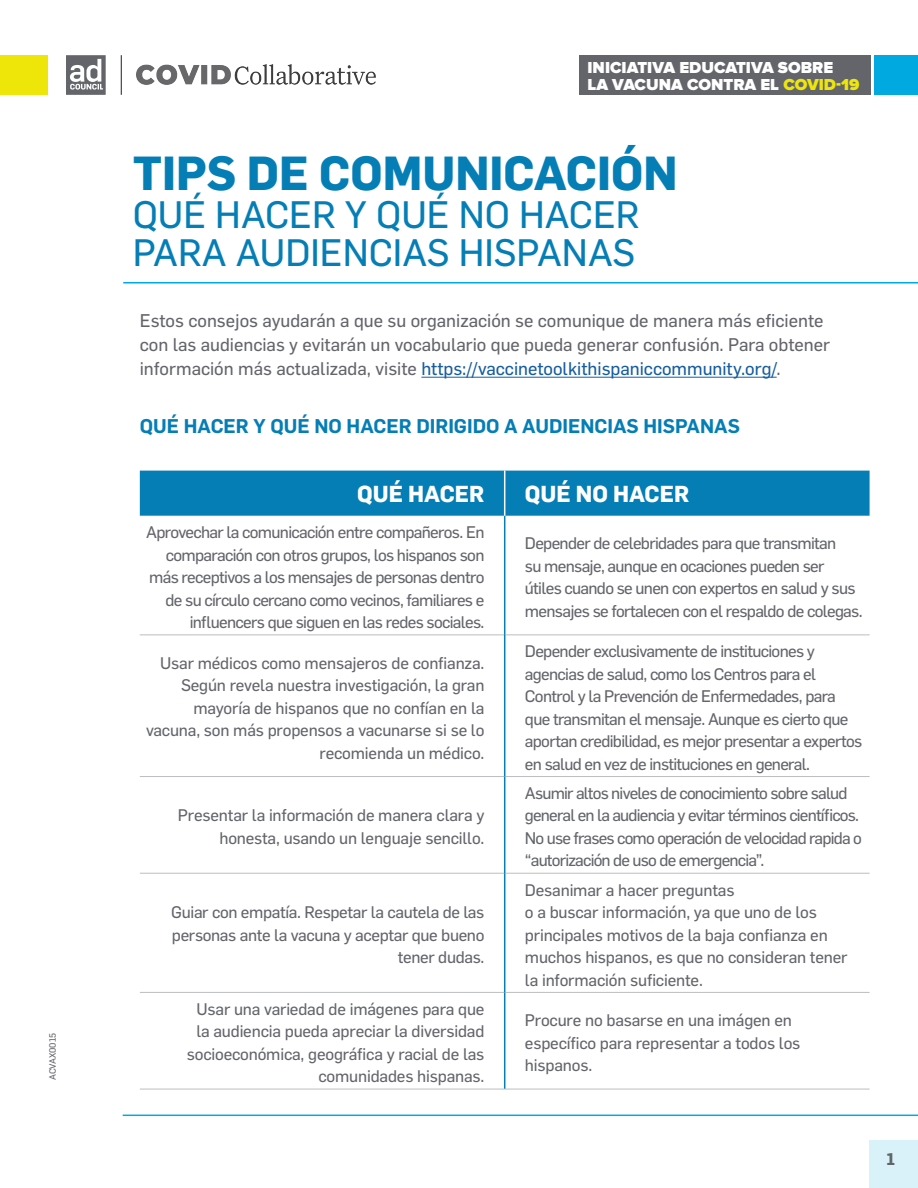
<style>
.page{position:relative;width:918px;height:1188px;background:#fff}
.page>*{position:absolute;margin:0;border:0;box-sizing:border-box;transform-origin:0 0}
.Title_2{font:700 46.5px "Flama";color:#057eb6}
.Title_2-2{font:37.5px "Flama Basic";color:#057eb6}
.table_headers{font:700 22.5px "Flama";color:#fff}
.FAQ_Q{font:600 19.5px "Flama";color:#057eb6}
.Title_2-3{font:18px/24px "Flama Basic";color:#63656a}
.texto_corrido{font:16.5px/22.5px "Flama Basic";letter-spacing:-.04em;color:#63656a}
.texto_corrido-2{font:16.5px/22.5px "Flama Basic";letter-spacing:-.01em;color:#63656a;text-align:right}
.texto_corrido-3{font:16.5px/22.5px "Flama Basic";letter-spacing:-.02em;color:#63656a;text-align:right}
.t1{font:900 16.5px/16.5px "Proxima Nova";color:#fff}
.t2{font:700 16.5px "Flama";color:#626469}
.t3{font:9px "Flama Basic";color:#63656a}
.s1{color:#eee609}
.s2{color:#175d9e}
</style>
<div class="page">
<svg style="left:66px;top:55px;width:40px;height:40px"></svg>
<img style="left:137px;top:65px;width:238px;height:20px">
<hr style="left:121px;top:55px;width:1px;height:40px;background:#231f20">
<div style="left:0;top:55px;width:48px;height:40px;background:#eee609"></div>
<hr style="left:123px;top:282px;width:795px;height:2px;background:#00a9e0">
<div style="left:870px;top:1141px;width:48px;height:47px;background:#d9f2fa"></div>
<hr style="left:123px;top:1115px;width:795px;height:1px;background:#00a9e0">
<div style="left:579px;top:55px;width:291px;height:40px;background:#63656a"></div>
<div style="left:874px;top:55px;width:44px;height:40px;background:#00a9e0"></div>
<hr style="left:421px;top:377px;width:356px;height:1px;background:#175d9e">
<div style="left:140px;top:471px;width:730px;height:45px;background:#057eb6"></div>
<hr style="left:140px;top:634px;width:364px;height:1px;background:#bcbdc0">
<hr style="left:505px;top:634px;width:365px;height:1px;background:#bcbdc0">
<hr style="left:140px;top:776px;width:364px;height:1px;background:#bcbdc0">
<hr style="left:505px;top:776px;width:365px;height:1px;background:#bcbdc0">
<hr style="left:140px;top:873px;width:364px;height:1px;background:#bcbdc0">
<hr style="left:505px;top:873px;width:365px;height:1px;background:#bcbdc0">
<hr style="left:140px;top:992px;width:364px;height:1px;background:#bcbdc0">
<hr style="left:505px;top:992px;width:365px;height:1px;background:#bcbdc0">
<hr style="left:140px;top:1089px;width:365px;height:1px;background:#bcbdc0">
<hr style="left:505px;top:1089px;width:365px;height:1px;background:#bcbdc0">
<hr style="left:504px;top:516px;width:1px;height:119px;background:#057eb6">
<hr style="left:504px;top:635px;width:1px;height:142px;background:#057eb6">
<hr style="left:504px;top:777px;width:1px;height:96px;background:#057eb6">
<hr style="left:504px;top:873px;width:1px;height:119px;background:#057eb6">
<hr style="left:504px;top:992px;width:1px;height:97px;background:#057eb6">
<hr style="left:504px;top:471px;width:1px;height:45px;background:#fff">
<p class="t3" style="left:46px;top:1080px;width:49px;rotate:-90deg">ACVAX0015</p>
<p class="t1" style="left:588px;top:60px;width:273px">INICIATIVA EDUCATIVA SOBRE<br>LA VACUNA CONTRA EL <span class="s1">COVID-19</span></p>
<p class="Title_2" style="left:133px;top:140px;width:546px">TIPS DE COMUNICACIÓN</p>
<p class="Title_2-2" style="left:133px;top:189px;width:508px">QUÉ HACER Y QUÉ NO HACER</p>
<p class="Title_2-2" style="left:133px;top:226px;width:504px">PARA AUDIENCIAS HISPANAS</p>
<p class="Title_2-3" style="left:140px;top:308px;width:692px">Estos consejos ayudarán a que su organización se comunique de manera más eficiente con las audiencias y evitarán un vocabulario que pueda generar confusión. Para obtener información más actualizada, visite <span class="s2">https://vaccinetoolkithispaniccommunity.org/</span>.</p>
<p class="FAQ_Q" style="left:140px;top:412px;width:602px">QUÉ HACER Y QUÉ NO HACER DIRIGIDO A AUDIENCIAS HISPANAS</p>
<p class="table_headers" style="left:357px;top:478px;width:129px">QUÉ HACER</p>
<p class="table_headers" style="left:525px;top:478px;width:166px">QUÉ NO HACER</p>
<p class="texto_corrido" style="left:146px;top:520px;width:340px;text-align:right">Aprovechar la comunicación entre compañeros. En comparación con otros grupos, los hispanos son más receptivos a los mensajes de personas dentro de su círculo cercano como vecinos, familiares e influencers que siguen en las redes sociales.</p>
<p class="texto_corrido" style="left:525px;top:531px;width:339px">Depender de celebridades para que transmitan<br>su mensaje, aunque en ocaciones pueden ser útiles cuando se unen con expertos en salud y sus mensajes se fortalecen con el respaldo de colegas.</p>
<p class="texto_corrido-2" style="left:146px;top:650px;width:340px">Usar médicos como mensajeros de confianza.<br>Según revela nuestra investigación, la gran mayoría de hispanos que no confían en la vacuna, son más propensos a vacunarse si se lo recomienda un médico.</p>
<p class="texto_corrido" style="left:525px;top:639px;width:339px">Depender exclusivamente de instituciones y agencias de salud, como los Centros para el Control y la Prevención de Enfermedades, para que transmitan el mensaje. Aunque es cierto que aportan credibilidad, es mejor presentar a expertos en salud en vez de instituciones en general.</p>
<p class="texto_corrido-2" style="left:178px;top:803px;width:308px">Presentar la información de manera clara y honesta, usando un lenguaje sencillo.</p>
<p class="texto_corrido" style="left:525px;top:781px;width:338px">Asumir altos niveles de conocimiento sobre salud general en la audiencia y evitar términos científicos.<br>No use frases como operación de velocidad rapida o “autorización de uso de emergencia”.</p>
<p class="texto_corrido-3" style="left:171px;top:900px;width:315px">Guiar con empatía. Respetar la cautela de las personas ante la vacuna y aceptar que bueno tener dudas.</p>
<p class="texto_corrido-2" style="left:525px;top:878px;width:211px">Desanimar a hacer preguntas</p>
<p class="texto_corrido-2" style="left:525px;top:900px;width:324px;text-align:left">o a buscar información, ya que uno de los principales motivos de la baja confianza en muchos hispanos, es que no consideran tener la información suficiente.</p>
<p class="texto_corrido-2" style="left:187px;top:997px;width:299px">Usar una variedad de imágenes para que la audiencia pueda apreciar la diversidad socioeconómica, geográfica y racial de las comunidades hispanas.</p>
<p class="texto_corrido-2" style="left:525px;top:1008px;width:277px;text-align:left">Procure no basarse en una imágen en específico para representar a todos los hispanos.</p>
<p class="t2" style="left:887px;top:1147px;width:10px">1</p>
</div>
